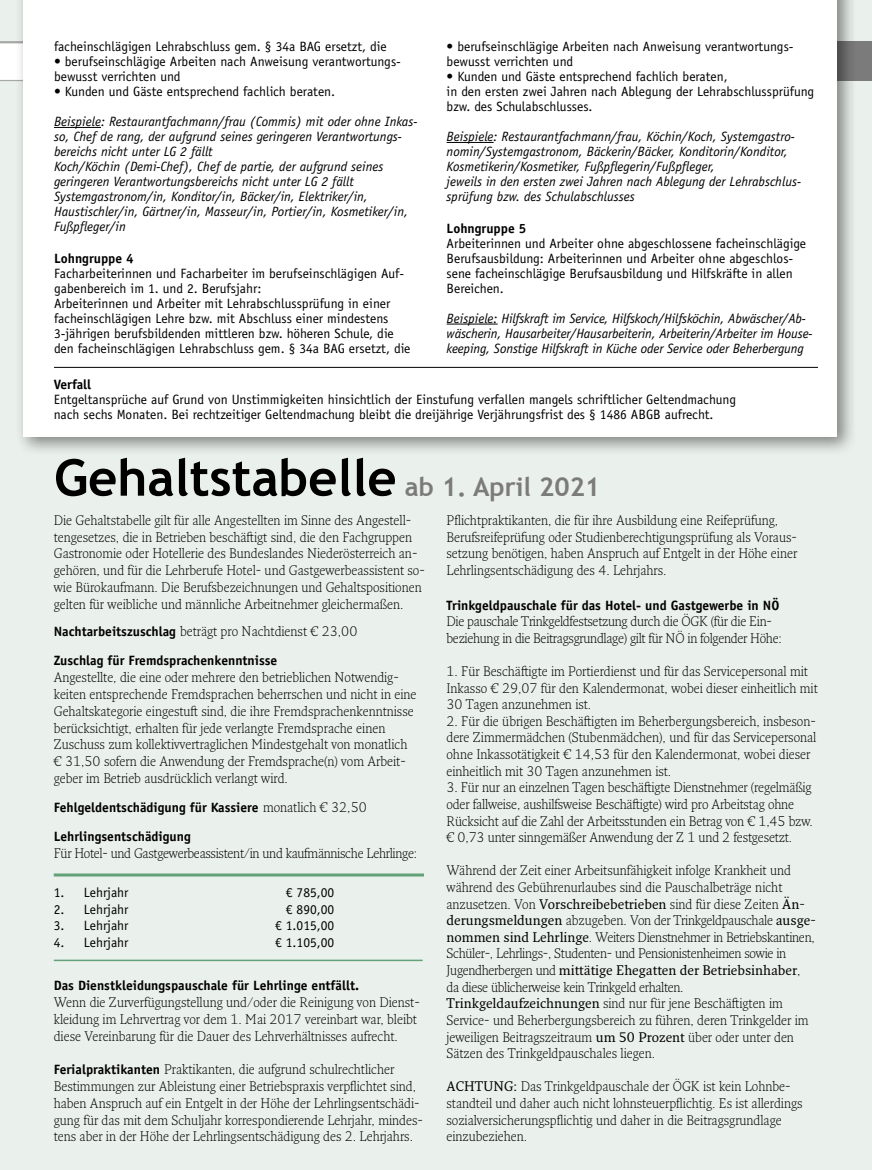
<style>
.page{position:relative;width:872px;height:1170px;background:#fff}
.page>*{position:absolute;margin:0;border:0;box-sizing:border-box;transform-origin:0 0}
.t1{font:700 50.85px "Trebuchet MS";color:#000}
.t2{font:31.8px "Officina Sans Std";color:#000}
.t3{font:300 13.5px/16.6px "Fresco Pro";color:#000}
.t4{font:13.5px/15px "Officina Sans Std";color:#000}
.t5{font:italic 13.5px/15px "Officina Sans Std";color:#000}
.t6{font:700 13.5px/29px "Officina Sans Std";color:#000}
.t7{font:300 13.5px/16.6px "Fresco Pro";letter-spacing:-.02em;color:#000}
.s1{font-size:32.1px}
.s2{font-size:26.1px;color:#7c7b7b}
.s3{font-family:"Officina Sans Std";font-weight:700}
.s4{font-family:"Fresco Pro";font-weight:300}
.s5{font-weight:400}
</style>
<div class="page">
<div style="left:0;top:81px;width:872px;height:1088px;background:#eaf0eb"></div>
<div style="left:0;top:0;width:872px;height:41px;background:#eaf0eb"></div>
<div style="left:803px;top:41px;width:69px;height:40px;background:#7c7b7b"></div>
<hr style="left:0;top:80px;width:618px;height:1px;background:#a8a8a7">
<hr style="left:0;top:41px;width:618px;height:2px;background:#a8a8a7">
<hr style="left:54px;top:873px;width:370px;height:3px;background:#62a179">
<hr style="left:54px;top:959px;width:369px;height:2px;background:#62a179">
<div style="left:15px;top:0;width:841px;height:456px;background:#000;opacity:.45"></div>
<div style="left:23px;top:0;width:814px;height:436px;background:#fff"></div>
<hr style="left:54px;top:127px;width:47px;height:1px;background:#000">
<hr style="left:446px;top:142px;width:47px;height:1px;background:#000">
<hr style="left:446px;top:324px;width:51px;height:1px;background:#000">
<hr style="left:54px;top:367px;width:764px;height:1px;background:#000">
<p class="t4" style="left:54px;top:39px;width:334px">facheinschlägigen Lehrabschluss gem. § 34a BAG ersetzt, die</p>
<p class="t4" style="left:54px;top:54px;width:348px">• berufseinschlägige Arbeiten nach Anweisung verantwortungs&shy;bewusst verrichten und</p>
<p class="t4" style="left:54px;top:84px;width:283px">• Kunden und Gäste entsprechend fachlich beraten.</p>
<p class="t5" style="left:54px;top:114px;width:365px">Beispiele: Restaurantfachmann/frau (Commis) mit oder ohne Inkas&shy;so, Chef de rang, der aufgrund seines geringeren Verantwortungs&shy;bereichs nicht unter LG 2 fällt<br>Koch/Köchin (Demi-Chef), Chef de partie, der aufgrund seines geringeren Verantwortungsbereichs nicht unter LG 2 fällt Systemgastronom/in, Konditor/in, Bäcker/in, Elektriker/in, Haustischler/in, Gärtner/in, Masseur/in, Portier/in, Kosmetiker/in, Fußpfleger/in</p>
<p class="t6" style="left:54px;top:243px;width:81px">Lohngruppe 4</p>
<p class="t4" style="left:54px;top:265px;width:358px">Facharbeiterinnen und Facharbeiter im berufseinschlägigen Auf&shy;gabenbereich im 1. und 2. Berufsjahr:<br>Arbeiterinnen und Arbeiter mit Lehrabschlussprüfung in einer facheinschlägigen Lehre bzw. mit Abschluss einer mindestens 3-jährigen berufsbildenden mittleren bzw. höheren Schule, die den facheinschlägigen Lehrabschluss gem. § 34a BAG ersetzt, die</p>
<p class="t4" style="left:446px;top:39px;width:348px">• berufseinschlägige Arbeiten nach Anweisung verantwortungs&shy;bewusst verrichten und</p>
<p class="t4" style="left:446px;top:69px;width:369px">• Kunden und Gäste entsprechend fachlich beraten,<br>in den ersten zwei Jahren nach Ablegung der Lehrabschlussprüfung bzw. des Schulabschlusses.</p>
<p class="t5" style="left:446px;top:129px;width:356px">Beispiele: Restaurantfachmann/frau, Köchin/Koch, Systemgastro&shy;nomin/Systemgastronom, Bäckerin/Bäcker, Konditorin/Konditor, Kosmetikerin/Kosmetiker, Fußpflegerin/Fußpfleger,<br>jeweils in den ersten zwei Jahren nach Ablegung der Lehrabschlus&shy;sprüfung bzw. des Schulabschlusses</p>
<p class="t6" style="left:446px;top:213px;width:81px">Lohngruppe 5</p>
<p class="t4" style="left:446px;top:235px;width:361px">Arbeiterinnen und Arbeiter ohne abgeschlossene facheinschlägige Berufsausbildung: Arbeiterinnen und Arbeiter ohne abgeschlos&shy;sene facheinschlägige Berufsausbildung und Hilfskräfte in allen Bereichen.</p>
<p class="t5" style="left:446px;top:310px;width:367px">Beispiele: Hilfskraft im Service, Hilfskoch/Hilfsköchin, Abwäscher/Ab&shy;wäscherin, Hausarbeiter/Hausarbeiterin, Arbeiterin/Arbeiter im House&shy;keeping, Sonstige Hilfskraft in Küche oder Service oder Beherbergung</p>
<h2 class="t2" style="left:634px;top:43px;width:103px"><span class="s1">be</span>trifft:</h2>
<p class="t6" style="left:54px;top:370px;width:39px">Verfall</p>
<p class="t4" style="left:54px;top:392px;width:684px">Entgeltansprüche auf Grund von Unstimmigkeiten hinsichtlich der Einstufung verfallen mangels schriftlicher Geltendmachung nach sechs Monaten. Bei rechtzeitiger Geltendmachung bleibt die dreijährige Verjährungsfrist des § 1486 ABGB aufrecht.</p>
<h1 class="t1" style="left:54px;top:446px;width:547px">Gehaltstabelle <span class="s2">ab 1. April 2021</span></h1>
<p class="t3" style="left:54px;top:511px;width:372px">Die Gehaltstabelle gilt für alle Angestellten im Sinne des Angestell&shy;tengesetzes, die in Betrieben beschäftigt sind, die den Fachgruppen Gastronomie oder Hotellerie des Bundeslandes Niederösterreich an&shy;gehören, und für die Lehrberufe Hotel- und Gastgewerbeassistent so&shy;wie Bürokaufmann. Die Berufsbezeichnungen und Gehaltspositionen gelten für weibliche und männliche Arbeitnehmer gleichermaßen.</p>
<p class="t3" style="left:54px;top:622px;width:305px"><span class="s3">Nachtarbeitszuschlag</span> beträgt pro Nachtdienst € 23,00</p>
<p class="t6" style="left:54px;top:646px;width:225px">Zuschlag für Fremdsprachenkenntnisse</p>
<p class="t3" style="left:54px;top:668px;width:364px">Angestellte, die eine oder mehrere den betrieblichen Notwendig&shy;keiten entsprechende Fremdsprachen beherrschen und nicht in eine Gehaltskategorie eingestuft sind, die ihre Fremdsprachenkenntnisse berücksichtigt, erhalten für jede verlangte Fremdsprache einen Zuschuss zum kollektivvertraglichen Mindestgehalt von monatlich € 31,50 sofern die Anwendung der Fremdsprache(n) vom Arbeit&shy;geber im Betrieb ausdrücklich verlangt wird.</p>
<p class="t6" style="left:54px;top:792px;width:314px">Fehlgeldentschädigung für Kassiere <span class="s4">monatlich € 32,50<br></span>Lehrlingsentschädigung</p>
<p class="t7" style="left:54px;top:844px;width:365px">Für Hotel- und Gastgewerbeassistent/in und kaufmännische Lehrlinge:</p>
<p class="t4" style="left:54px;top:885px;width:76px">1. Lehrjahr</p>
<p class="t4" style="left:286px;top:885px;width:50px">€ 785,00</p>
<p class="t4" style="left:54px;top:901px;width:76px">2. Lehrjahr</p>
<p class="t4" style="left:286px;top:901px;width:50px">€ 890,00</p>
<p class="t4" style="left:54px;top:918px;width:76px">3. Lehrjahr</p>
<p class="t4" style="left:275px;top:918px;width:61px">€ 1.015,00</p>
<p class="t4" style="left:54px;top:934px;width:76px">4. Lehrjahr</p>
<p class="t4" style="left:275px;top:934px;width:61px">€ 1.105,00</p>
<p class="t6" style="left:54px;top:970px;width:307px">Das Dienstkleidungspauschale für Lehrlinge entfällt.</p>
<p class="t3" style="left:54px;top:993px;width:367px">Wenn die Zurverfügungstellung und/oder die Reinigung von Dienst&shy;kleidung im Lehrvertrag vor dem 1. Mai 2017 vereinbart war, bleibt diese Vereinbarung für die Dauer des Lehrverhältnisses aufrecht.</p>
<p class="t3" style="left:54px;top:1060px;width:371px"><span class="s3">Ferialpraktikanten</span> Praktikanten, die aufgrund schulrechtlicher Bestimmungen zur Ableistung einer Betriebspraxis verpflichtet sind, haben Anspruch auf ein Entgelt in der Höhe der Lehrlingsentschädi&shy;gung für das mit dem Schuljahr korrespondierende Lehrjahr, mindes&shy;tens aber in der Höhe der Lehrlingsentschädigung des 2. Lehrjahrs.</p>
<p class="t3" style="left:446px;top:511px;width:352px">Pflichtpraktikanten, die für ihre Ausbildung eine Reifeprüfung, Berufsreifeprüfung oder Studienberechtigungsprüfung als Voraus&shy;setzung benötigen, haben Anspruch auf Entgelt in der Höhe einer Lehrlingsentschädigung des 4. Lehrjahrs.</p>
<p class="t6" style="left:446px;top:590px;width:334px">Trinkgeldpauschale für das Hotel- und Gastgewerbe in NÖ</p>
<p class="t7" style="left:446px;top:612px;width:337px">Die pauschale Trinkgeldfestsetzung durch die ÖGK (für die Ein&shy;beziehung in die Beitragsgrundlage) gilt für NÖ in folgender Höhe:</p>
<p class="t3" style="left:446px;top:662px;width:373px">1. Für Beschäftigte im Portierdienst und für das Servicepersonal mit<br>Inkasso € 29,07 für den Kalendermonat, wobei dieser einheitlich mit<br>30 Tagen anzunehmen ist.</p>
<p class="t3" style="left:446px;top:712px;width:371px">2. Für die übrigen Beschäftigten im Beherbergungsbereich, insbeson&shy;dere Zimmermädchen (Stubenmädchen), und für das Servicepersonal ohne Inkassotätigkeit € 14,53 für den Kalendermonat, wobei dieser einheitlich mit 30 Tagen anzunehmen ist.</p>
<p class="t3" style="left:446px;top:778px;width:368px">3. Für nur an einzelnen Tagen beschäftigte Dienstnehmer (regelmäßig oder fallweise, aushilfsweise Beschäftigte) wird pro Arbeitstag ohne Rücksicht auf die Zahl der Arbeitsstunden ein Betrag von € 1,45 bzw. € 0,73 unter sinngemäßer Anwendung der Z 1 und 2 festgesetzt.</p>
<p class="t3" style="left:446px;top:861px;width:371px">Während der Zeit einer Arbeitsunfähigkeit infolge Krankheit und während des Gebührenurlaubes sind die Pauschalbeträge nicht anzusetzen. Von <span class="s5">Vorschreibebetrieben</span> sind für diese Zeiten <span class="s5">Än&shy;derungsmeldungen</span> abzugeben. Von der Trinkgeldpauschale <span class="s5">ausge&shy;nommen sind Lehrlinge</span>. Weiters Dienstnehmer in Betriebskantinen, Schüler-, Lehrlings-, Studenten- und Pensionistenheimen sowie in Jugendherbergen und <span class="s5">mittätige Ehegatten der Betriebsinhaber</span>, da diese üblicherweise kein Trinkgeld erhalten.<br><span class="s5">Trinkgeldaufzeichnungen</span> sind nur für jene Beschäftigten im Service- und Beherbergungsbereich zu führen, deren Trinkgelder im jeweiligen Beitragszeitraum <span class="s5">um 50 Prozent</span> über oder unter den Sätzen des Trinkgeldpauschales liegen.</p>
<p class="t3" style="left:446px;top:1077px;width:357px"><span class="s5">ACHTUNG:</span> Das Trinkgeldpauschale der ÖGK ist kein Lohnbe&shy;standteil und daher auch nicht lohnsteuerpflichtig. Es ist allerdings sozialversicherungspflichtig und daher in die Beitragsgrundlage einzubeziehen.</p>
</div>
